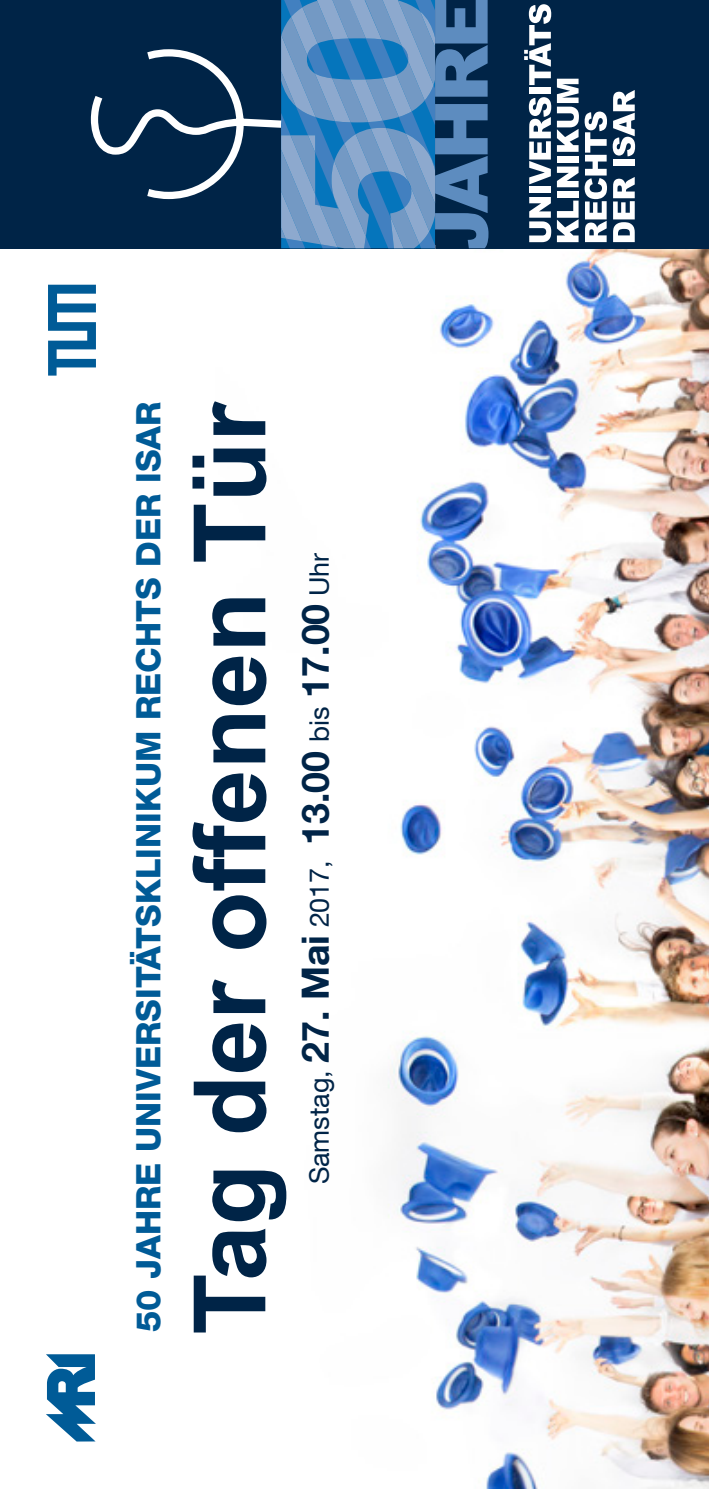
<style>
.page{position:relative;width:709px;height:1489px;background:#fff}
.page>*{position:absolute;margin:0;border:0;box-sizing:border-box;transform-origin:0 0}
.t1{font:700 100px "Arial";color:#002447}
.t2{font:800 33.75px "Helvetica Neue LT Pro";color:#005b97}
.t3{font:27px "TUM Neue Helvetica";color:#002447}
.s1{font-weight:700;font-size:37.5px}
</style>
<div class="page">
<img style="left:215px;top:248px;width:494px;height:1240px">
<div style="left:0;top:0;width:709px;height:248px;background:#002447"></div>
<svg style="left:529px;top:197px;width:22px;height:45px"></svg>
<div style="left:529px;top:186px;width:22px;height:7px;background:#fff"></div>
<svg style="left:529px;top:97px;width:22px;height:87px"></svg>
<div style="left:529px;top:88px;width:22px;height:6px;background:#fff"></div>
<svg style="left:524px;top:4px;width:27px;height:81px"></svg>
<svg style="left:557px;top:79px;width:78px;height:163px"></svg>
<svg style="left:91px;top:0;width:397px;height:248px"></svg>
<svg style="left:46px;top:1354px;width:50px;height:87px"></svg>
<svg style="left:48px;top:285px;width:48px;height:90px"></svg>
<p class="t2" style="left:128px;top:1332px;width:932px;rotate:-90deg">50 JAHRE UNIVERSITÄTSKLINIKUM RECHTS DER ISAR</p>
<p class="t1" style="left:164px;top:1334px;width:934px;rotate:-90deg">Tag der offenen Tür</p>
<p class="t3" style="left:302px;top:1184px;width:633px;rotate:-90deg">Samstag, <span class="s1">27. Mai</span> 2017, <span class="s1">13.00</span> bis <span class="s1">17.00</span> Uhr</p>
</div>
